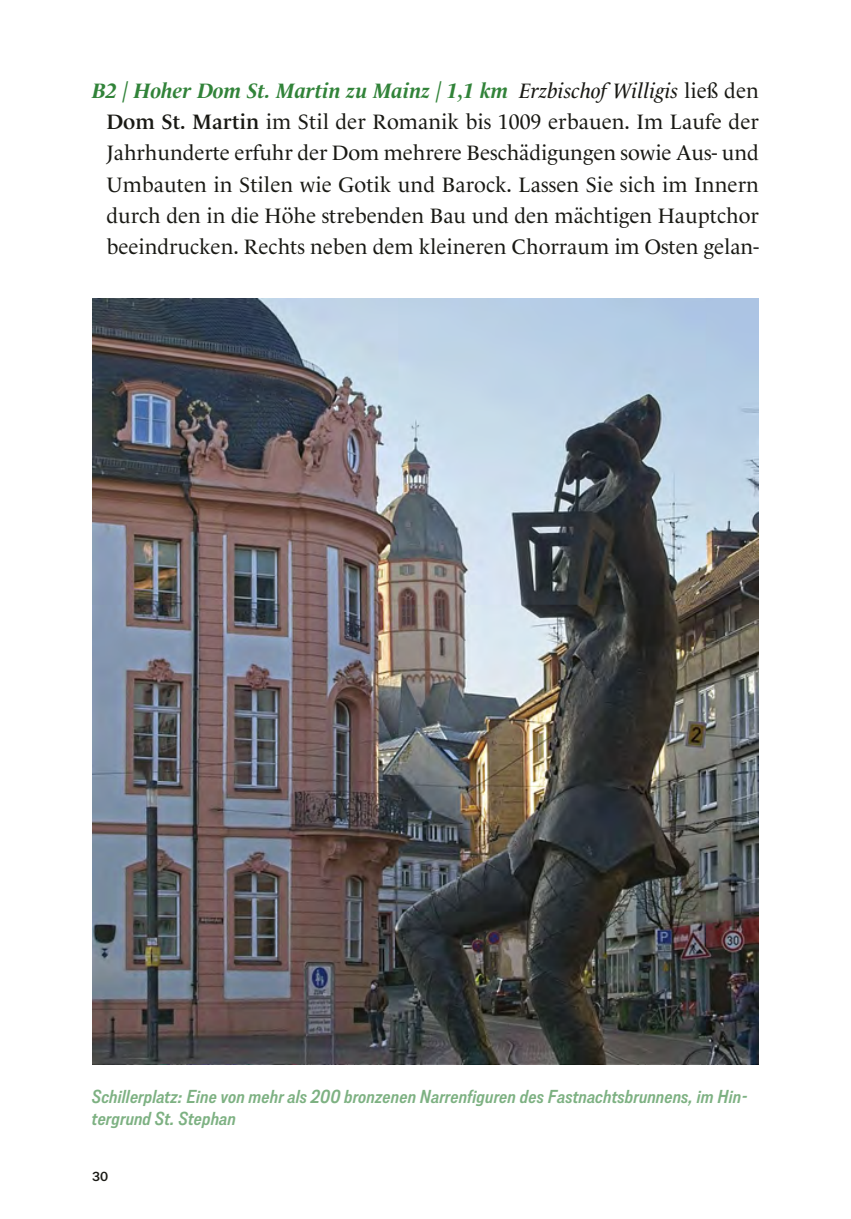
<style>
.page{position:relative;width:851px;height:1219px;background:#fff}
.page>*{position:absolute;margin:0;border:0;box-sizing:border-box;transform-origin:0 0}
.t1{font:21.25px/31.2px "Le Monde Livre Std";color:#191914;text-align:justify}
.t2{font:italic 600 18.75px/22.5px "Lorimer No 2";color:#7db182}
.t3{font:500 13.75px "ITC Franklin Gothic Std";color:#191914}
.s1{font-weight:700;font-style:italic;color:#318339}
.s2{font-style:italic}
.s3{font-weight:600}
</style>
<div class="page">
<img style="left:92px;top:299px;width:666px;height:766px">
<p class="t1" style="left:106px;top:77px;width:654px;text-indent:-14px"><span class="s1">B2 | Hoher Dom St. Martin zu Mainz | 1,1 km</span> <span class="s2">Erzbischof Willigis</span> ließ den <span class="s3">Dom St. Martin</span> im Stil der Romanik bis 1009 erbauen. Im Laufe der Jahrhunderte erfuhr der Dom mehrere Beschädigungen sowie Aus- und Umbauten in Stilen wie Gotik und Barock. Lassen Sie sich im Innern durch den in die Höhe strebenden Bau und den mächtigen Hauptchor beeindrucken. Rechts neben dem kleineren Chorraum im Osten gelan-</p>
<p class="t2" style="left:92px;top:1087px;width:657px">Schillerplatz: Eine von mehr als 200 bronzenen Narrenfiguren des Fastnachtsbrunnens, im Hin&shy;tergrund St. Stephan</p>
<p class="t3" style="left:92px;top:1168px;width:18px">30</p>
</div>
